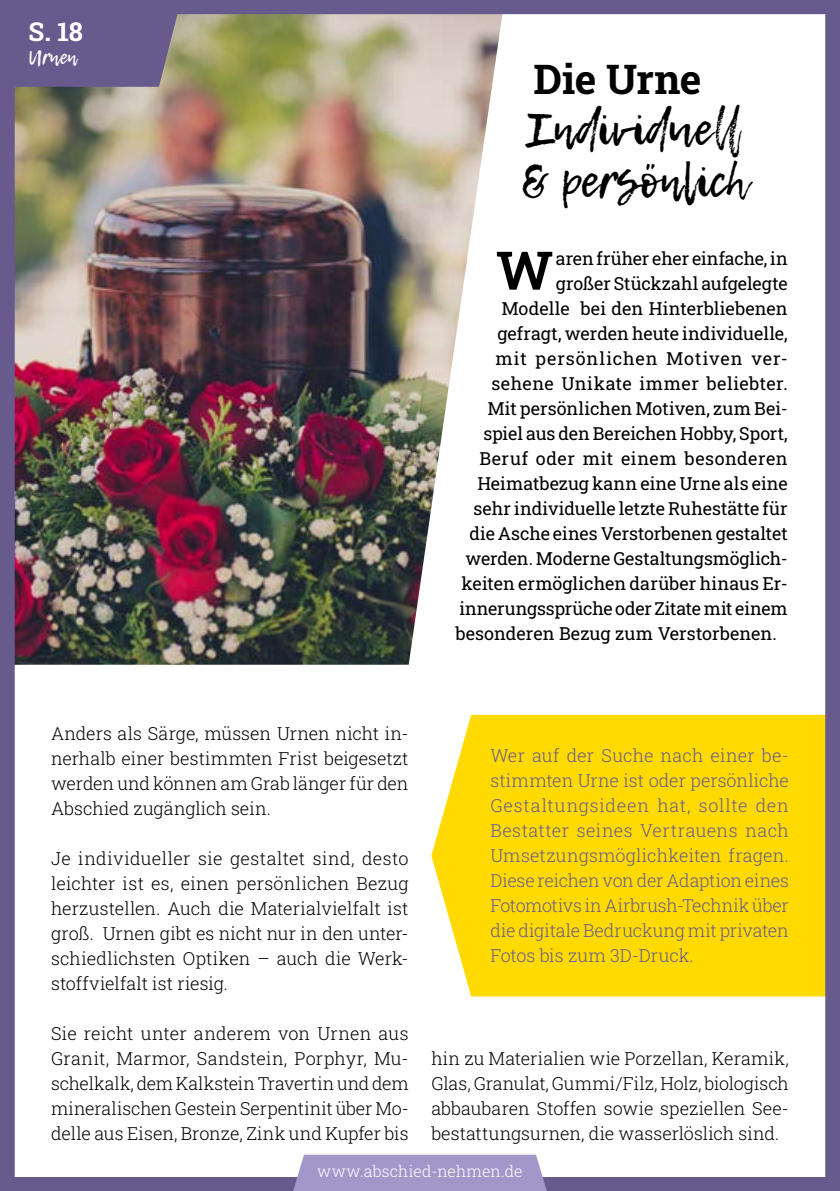
<style>
.page{position:relative;width:840px;height:1191px;background:#fff}
.page>*{position:absolute;margin:0;border:0;box-sizing:border-box;transform-origin:0 0}
.t1{font:700 53.2px "Roboto Slab";color:#000}
.t2{font:46px/51.6px "Lemon Tuesday";letter-spacing:.005em;color:#000}
.t3{font:700 41px "Roboto Slab";letter-spacing:-.015em;color:#000}
.t4{font:700 26px "Roboto Slab";color:#fff}
.t5{font:20px "Lemon Tuesday";color:#fff}
.t6{font:300 18px/25px "Roboto Slab";color:#000;text-align:justify}
.t7{font:18px "Roboto Slab";letter-spacing:.005em;color:#000}
.t8{font:300 18px/25px "Roboto Slab";letter-spacing:-.005em;color:#675b8e;text-align:justify}
.t9{font:18px "Roboto Slab";letter-spacing:.025em;color:#000}
.t10{font:18px "Roboto Slab";letter-spacing:.03em;color:#000}
.t11{font:18px "Roboto Slab";letter-spacing:.055em;color:#000}
.t12{font:300 16px "Roboto Slab";letter-spacing:.01em;color:#fff}
</style>
<div class="page">
<img style="left:0;top:0;width:839px;height:1191px">
<div style="left:293px;top:1154px;width:253px;height:37px;background:#a397c9"></div>
<h3 class="t4" style="left:29px;top:14px;width:56px">S. 18</h3>
<p class="t5" style="left:29px;top:45px;width:83px">Vorsorgen</p>
<p class="t5" style="left:29px;top:45px;width:50px">Urnen</p>
<h3 class="t3" style="left:533px;top:51px;width:169px">Die Urne</h3>
<h2 class="t2" style="left:521px;top:104px;width:227px">Individuell &amp; persönlich</h2>
<h1 class="t1" style="left:495px;top:234px;width:59px">W</h1>
<p class="t7" style="left:555px;top:246px;width:233px">aren früher eher einfache, in</p>
<p class="t7" style="left:555px;top:271px;width:233px">großer Stückzahl aufgelegte</p>
<p class="t7" style="left:501px;top:296px;width:288px">Modelle bei den Hinterbliebenen</p>
<p class="t7" style="left:497px;top:321px;width:292px">gefragt, werden heute individuelle,</p>
<p class="t11" style="left:495px;top:346px;width:293px">mit persönlichen Motiven ver-</p>
<p class="t9" style="left:491px;top:371px;width:297px">sehene Unikate immer beliebter.</p>
<p class="t7" style="left:487px;top:396px;width:301px">Mit persönlichen Motiven, zum Bei-</p>
<p class="t7" style="left:483px;top:421px;width:306px">spiel aus den Bereichen Hobby, Sport,</p>
<p class="t10" style="left:479px;top:446px;width:309px">Beruf oder mit einem besonderen</p>
<p class="t7" style="left:477px;top:471px;width:311px">Heimatbezug kann eine Urne als eine</p>
<p class="t7" style="left:473px;top:496px;width:315px">sehr individuelle letzte Ruhestätte für</p>
<p class="t7" style="left:469px;top:521px;width:319px">die Asche eines Verstorbenen gestaltet</p>
<p class="t7" style="left:465px;top:546px;width:323px">werden. Moderne Gestaltungsmöglich-</p>
<p class="t7" style="left:461px;top:571px;width:327px">keiten ermöglichen darüber hinaus Er-</p>
<p class="t7" style="left:459px;top:596px;width:329px">innerungssprüche oder Zitate mit einem</p>
<p class="t7" style="left:455px;top:621px;width:323px">besonderen Bezug zum Verstorbenen.</p>
<p class="t6" style="left:51px;top:720px;width:359px">Anders als Särge, müssen Urnen nicht in&shy;nerhalb einer bestimmten Frist beigesetzt werden und können am Grab länger für den Abschied zugänglich sein.</p>
<p class="t6" style="left:51px;top:845px;width:359px">Je individueller sie gestaltet sind, desto leichter ist es, einen persönlichen Bezug herzustellen. Auch die Materialvielfalt ist groß. Urnen gibt es nicht nur in den unter&shy;schiedlichsten Optiken – auch die Werk&shy;stoffvielfalt ist riesig.</p>
<p class="t6" style="left:51px;top:1020px;width:359px">Sie reicht unter anderem von Urnen aus Granit, Marmor, Sandstein, Porphyr, Mu&shy;schelkalk, dem Kalkstein Travertin und dem mineralischen Gestein Serpentinit über Mo&shy;delle aus Eisen, Bronze, Zink und Kupfer bis</p>
<p class="t8" style="left:490px;top:742px;width:300px">Wer auf der Suche nach einer be&shy;stimmten Urne ist oder persönliche Gestaltungsideen hat, sollte den Bestatter seines Vertrauens nach Umsetzungsmöglichkeiten fragen.<br>Diese reichen von der Adaption eines Fotomotivs in Airbrush-Technik über die digitale Bedruckung mit privaten Fotos bis zum 3D-Druck.</p>
<p class="t6" style="left:431px;top:1045px;width:359px">hin zu Materialien wie Porzellan, Keramik, Glas, Granulat, Gummi/Filz, Holz, biologisch abbaubaren Stoffen sowie speziellen See&shy;bestattungsurnen, die wasserlöslich sind.</p>
<p class="t12" style="left:317px;top:1160px;width:207px">www.abschied-nehmen.de</p>
</div>
